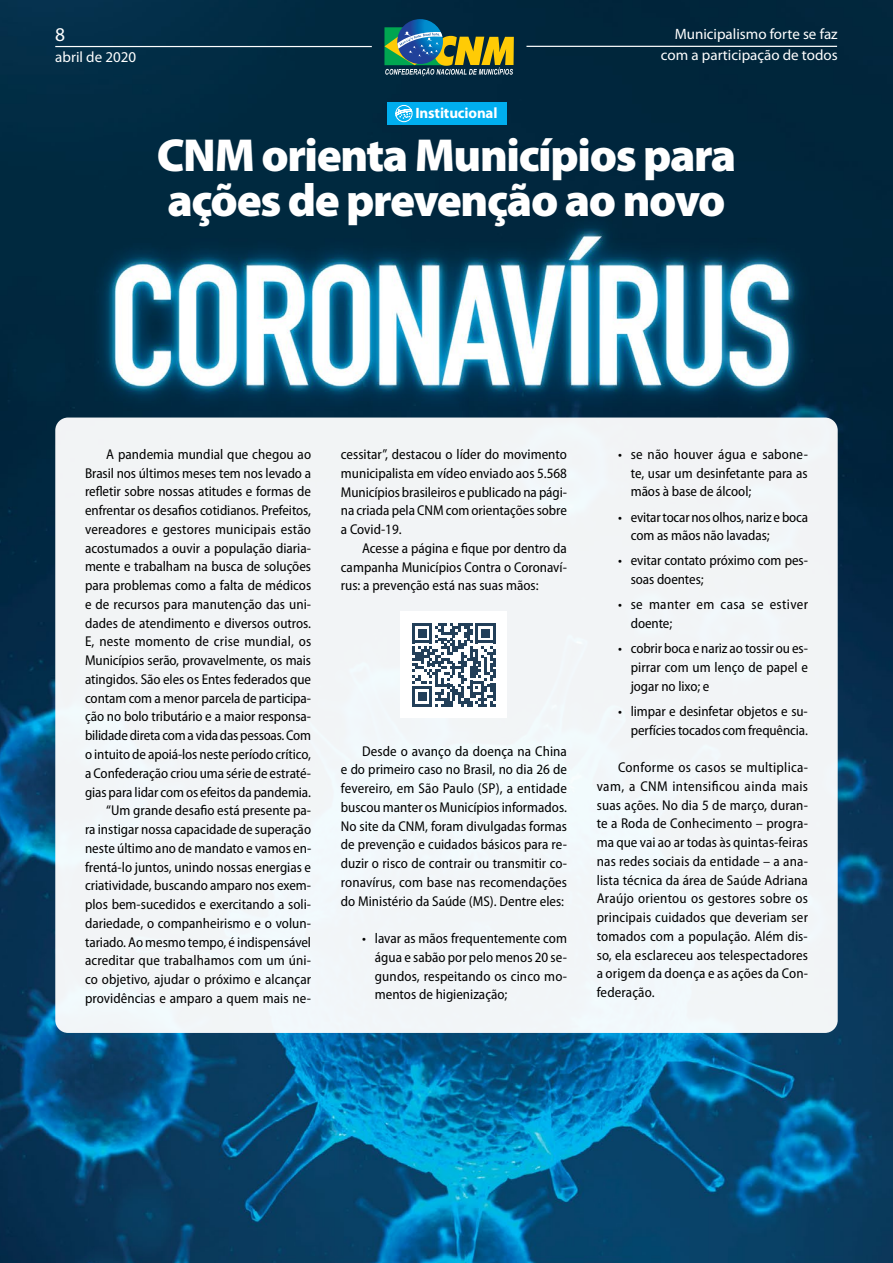
<style>
.page{position:relative;width:893px;height:1263px;background:#fff}
.page>*{position:absolute;margin:0;border:0;box-sizing:border-box;transform-origin:0 0}
.t1{font:900 46.5px/45px "Myriad Pro";letter-spacing:-.03em;color:#fff}
.t2{font:19.5px "Myriad Pro";color:#fff}
.t3{font:15px/21px "Myriad Pro";color:#fff;text-align:right}
.t4{font:700 15px "Myriad Pro";letter-spacing:-.01em;color:#fff}
.t5{font:semi-condensed 14.25px/18.8px "Myriad Pro";letter-spacing:-.005em;color:#000;text-align:justify}
.t6{font:semi-condensed 14.25px/18.8px "Myriad Pro";letter-spacing:.025em;color:#000}
</style>
<div class="page">
<img style="left:0;top:0;width:893px;height:1263px">
<div style="left:55px;top:417px;width:783px;height:616px;background:#f2f4f6;border-radius:13px"></div>
<hr style="left:55px;top:46px;width:317px;height:1px;background:#fff">
<hr style="left:526px;top:46px;width:311px;height:1px;background:#fff">
<svg style="left:397px;top:19px;width:46px;height:45px"></svg>
<svg style="left:384px;top:25px;width:130px;height:51px;background:#5b7855"></svg>
<div style="left:401px;top:612px;width:106px;height:106px;background:#fff"></div>
<svg style="left:412px;top:623px;width:84px;height:84px"></svg>
<div style="left:387px;top:102px;width:119px;height:23px;background:#00aeef"></div>
<div style="left:395px;top:105px;width:17px;height:17px;border:1px solid #fff;border-radius:50%"></div>
<svg style="left:395px;top:109px;width:17px;height:10px"></svg>
<h2 class="t2" style="left:55px;top:23px;width:12px">8</h2>
<p class="t3" style="left:55px;top:47px;width:82px">abril de 2020</p>
<p class="t3" style="left:661px;top:24px;width:178px">Municipalismo forte se faz com a participação de todos</p>
<p class="t4" style="left:415px;top:103px;width:84px">Institucional</p>
<h1 class="t1" style="left:157px;top:131px;width:581px">CNM orienta Municípios para ações de prevenção ao novo</h1>
<p class="t5" style="left:85px;top:445px;width:228px;text-align:right">A pandemia mundial que chegou ao Brasil nos últimos meses tem nos levado a refletir sobre nossas atitudes e formas de enfrentar os desafios cotidianos. Prefeitos, vereadores e gestores municipais estão acostumados a ouvir a população diaria&shy;mente e trabalham na busca de soluções para problemas como a falta de médicos e de recursos para manutenção das uni&shy;dades de atendimento e diversos outros.<br>E, neste momento de crise mundial, os Municípios serão, provavelmente, os mais atingidos. São eles os Entes federados que contam com a menor parcela de participa&shy;ção no bolo tributário e a maior responsa&shy;bilidade direta com a vida das pessoas. Com o intuito de apoiá-los neste período crítico, a Confederação criou uma série de estraté&shy;gias para lidar com os efeitos da pandemia. “Um grande desafio está presente pa-<br>ra instigar nossa capacidade de superação neste último ano de mandato e vamos en&shy;frentá-lo juntos, unindo nossas energias e criatividade, buscando amparo nos exem&shy;plos bem-sucedidos e exercitando a soli&shy;dariedade, o companheirismo e o volun&shy;tariado. Ao mesmo tempo, é indispensável acreditar que trabalhamos com um úni&shy;co objetivo, ajudar o próximo e alcançar providências e amparo a quem mais ne-</p>
<p class="t5" style="left:341px;top:445px;width:228px">cessitar”, destacou o líder do movimento municipalista em vídeo enviado aos 5.568<br>Municípios brasileiros e publicado na pági&shy;na criada pela CNM com orientações sobre a Covid-19.</p>
<p class="t5" style="left:341px;top:538px;width:228px;text-indent:21px">Acesse a página e fique por dentro da campanha Municípios Contra o Coronaví&shy;rus: a prevenção está nas suas mãos:</p>
<p class="t5" style="left:341px;top:741px;width:228px;text-indent:21px">Desde o avanço da doença na China e do primeiro caso no Brasil, no dia 26 de fevereiro, em São Paulo (SP), a entidade buscou manter os Municípios informados.<br>No site da CNM, foram divulgadas formas de prevenção e cuidados básicos para re&shy;duzir o risco de contrair ou transmitir co&shy;ronavírus, com base nas recomendações do Ministério da Saúde (MS). Dentre eles:</p>
<p class="t5" style="left:375px;top:929px;width:194px;text-indent:-13px">• lavar as mãos frequentemente com água e sabão por pelo menos 20 se&shy;gundos, respeitando os cinco mo&shy;mentos de higienização;</p>
<p class="t5" style="left:631px;top:445px;width:179px;text-indent:-13px">• se não houver água e sabone&shy;te, usar um desinfetante para as mãos à base de álcool;</p>
<p class="t5" style="left:631px;top:507px;width:179px;text-indent:-13px">• evitar tocar nos olhos, nariz e boca com as mãos não lavadas;</p>
<p class="t5" style="left:631px;top:551px;width:179px;text-indent:-13px">• evitar contato próximo com pes&shy;soas doentes;</p>
<p class="t6" style="left:631px;top:595px;width:179px;text-indent:-13px">• se manter em casa se estiver doente;</p>
<p class="t5" style="left:631px;top:639px;width:179px;text-indent:-13px">• cobrir boca e nariz ao tossir ou es&shy;pirrar com um lenço de papel e jogar no lixo; e</p>
<p class="t5" style="left:618px;top:701px;width:192px;text-align:right">• limpar e desinfetar objetos e su&shy;perfícies tocados com frequência.</p>
<p class="t5" style="left:597px;top:758px;width:213px;text-indent:21px">Conforme os casos se multiplica&shy;vam, a CNM intensificou ainda mais suas ações. No dia 5 de março, duran&shy;te a Roda de Conhecimento – progra&shy;ma que vai ao ar todas às quintas-feiras nas redes sociais da entidade – a ana&shy;lista técnica da área de Saúde Adriana Araújo orientou os gestores sobre os principais cuidados que deveriam ser tomados com a população. Além dis&shy;so, ela esclareceu aos telespectadores a origem da doença e as ações da Con&shy;federação.</p>
</div>
